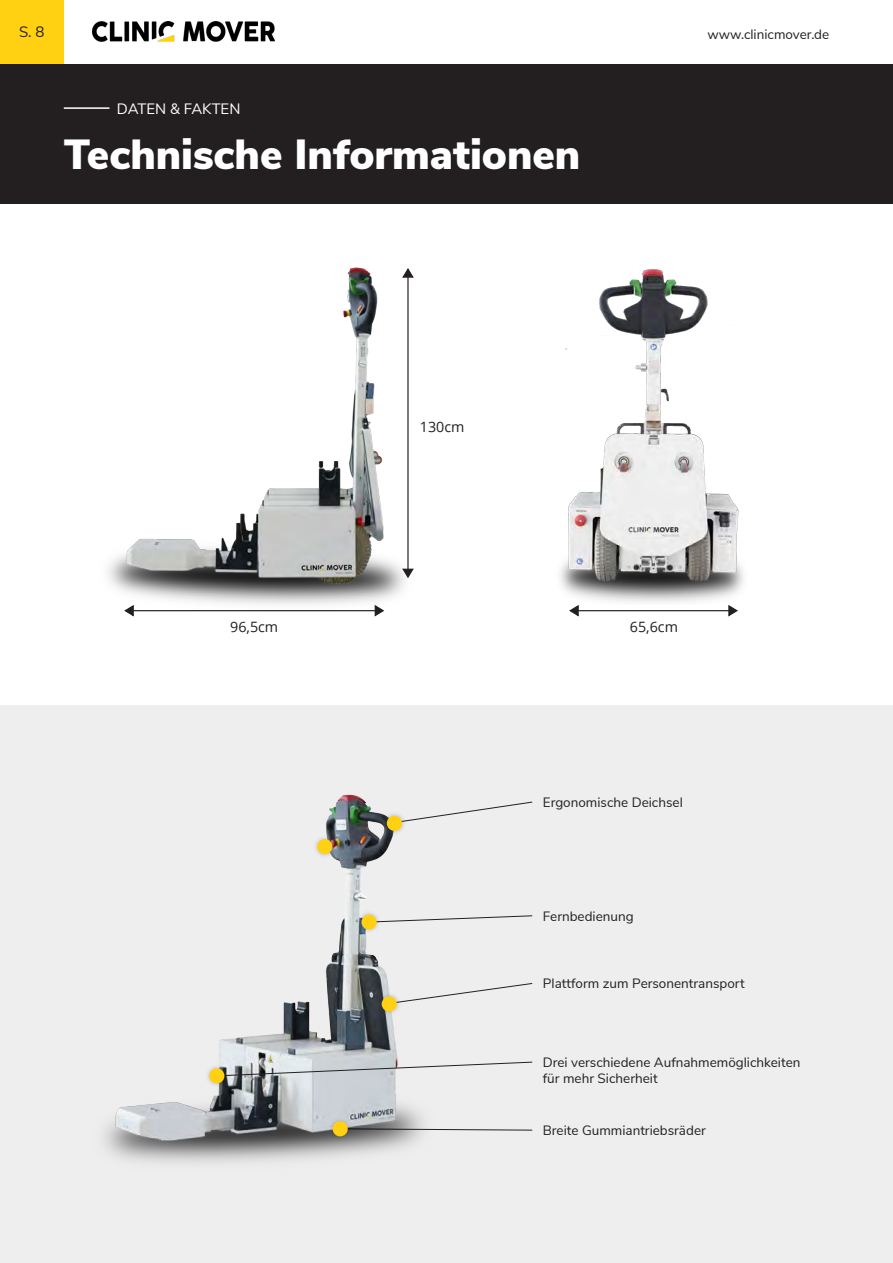
<style>
.page{position:relative;width:893px;height:1263px;background:#fff}
.page>*{position:absolute;margin:0;border:0;box-sizing:border-box;transform-origin:0 0}
.t1{font:900 42px "Nunito Sans";color:#fff}
.t2{font:15px "Nunito Sans";color:#fff}
.t3{font:15px "Nunito Sans";color:#231f20}
.t4{font:14.25px "Open Sans";color:#231f20}
.t5{font:13.5px/16.2px "Nunito Sans";color:#231f20}
</style>
<div class="page">
<div style="left:0;top:0;width:64px;height:64px;background:#ffd112"></div>
<img style="left:92px;top:22px;width:183px;height:20px">
<div style="left:0;top:706px;width:893px;height:557px;background:#eeeeef"></div>
<div style="left:0;top:64px;width:893px;height:139px;background:#231f20"></div>
<hr style="left:64px;top:107px;width:45px;height:2px;background:#fff">
<img style="left:108px;top:267px;width:297px;height:345px">
<hr style="left:407px;top:272px;width:2px;height:304px;background:#231f20">
<svg style="left:401px;top:268px;width:13px;height:10px"></svg>
<svg style="left:401px;top:568px;width:13px;height:11px"></svg>
<hr style="left:127px;top:610px;width:254px;height:1px;background:#231f20">
<svg style="left:374px;top:604px;width:11px;height:13px"></svg>
<svg style="left:124px;top:604px;width:10px;height:13px"></svg>
<img style="left:560px;top:269px;width:184px;height:334px">
<hr style="left:571px;top:610px;width:165px;height:1px;background:#231f20">
<svg style="left:728px;top:605px;width:10px;height:12px"></svg>
<svg style="left:569px;top:605px;width:10px;height:12px"></svg>
<svg style="left:512px;top:802px;width:21px;height:4px"></svg>
<svg style="left:512px;top:915px;width:21px;height:3px"></svg>
<svg style="left:512px;top:983px;width:21px;height:4px"></svg>
<svg style="left:512px;top:1129px;width:21px;height:1px"></svg>
<img style="left:104px;top:794px;width:408px;height:369px">
<div style="left:382px;top:811px;width:25px;height:24px;background:#231f20;opacity:.24"></div>
<div style="left:387px;top:816px;width:15px;height:15px;background:#ffd112;border-radius:50%"></div>
<div style="left:357px;top:910px;width:24px;height:24px;background:#231f20;opacity:.24"></div>
<div style="left:361px;top:914px;width:16px;height:16px;background:#ffd112;border-radius:50%"></div>
<div style="left:377px;top:992px;width:24px;height:24px;background:#231f20;opacity:.24"></div>
<div style="left:382px;top:996px;width:15px;height:15px;background:#ffd112;border-radius:50%"></div>
<div style="left:328px;top:1116px;width:24px;height:25px;background:#231f20;opacity:.24"></div>
<div style="left:333px;top:1121px;width:15px;height:15px;background:#ffd112;border-radius:50%"></div>
<div style="left:312px;top:834px;width:25px;height:25px;background:#231f20;opacity:.24"></div>
<div style="left:317px;top:839px;width:15px;height:15px;background:#ffd112;border-radius:50%"></div>
<svg style="left:216px;top:1062px;width:317px;height:14px"></svg>
<div style="left:205px;top:1063px;width:24px;height:25px;background:#231f20;opacity:.24"></div>
<div style="left:209px;top:1068px;width:15px;height:15px;background:#ffd112;border-radius:50%"></div>
<p class="t3" style="left:19px;top:21px;width:27px">S. 8</p>
<p class="t5" style="left:707px;top:25px;width:123px">www.clinicmover.de</p>
<p class="t2" style="left:117px;top:97px;width:125px">DATEN &amp; FAKTEN</p>
<h1 class="t1" style="left:64px;top:123px;width:518px">Technische Informationen</h1>
<p class="t4" style="left:420px;top:417px;width:46px">130cm</p>
<p class="t4" style="left:230px;top:617px;width:50px">96,5cm</p>
<p class="t4" style="left:630px;top:617px;width:50px">65,6cm</p>
<p class="t5" style="left:543px;top:793px;width:141px">Ergonomische Deichsel</p>
<p class="t5" style="left:543px;top:907px;width:92px">Fernbedienung</p>
<p class="t5" style="left:543px;top:975px;width:203px">Plattform zum Personentransport</p>
<p class="t5" style="left:543px;top:1053px;width:259px">Drei verschiedene Aufnahmemöglichkeiten für mehr Sicherheit</p>
<p class="t5" style="left:543px;top:1121px;width:165px">Breite Gummiantriebsräder</p>
</div>
